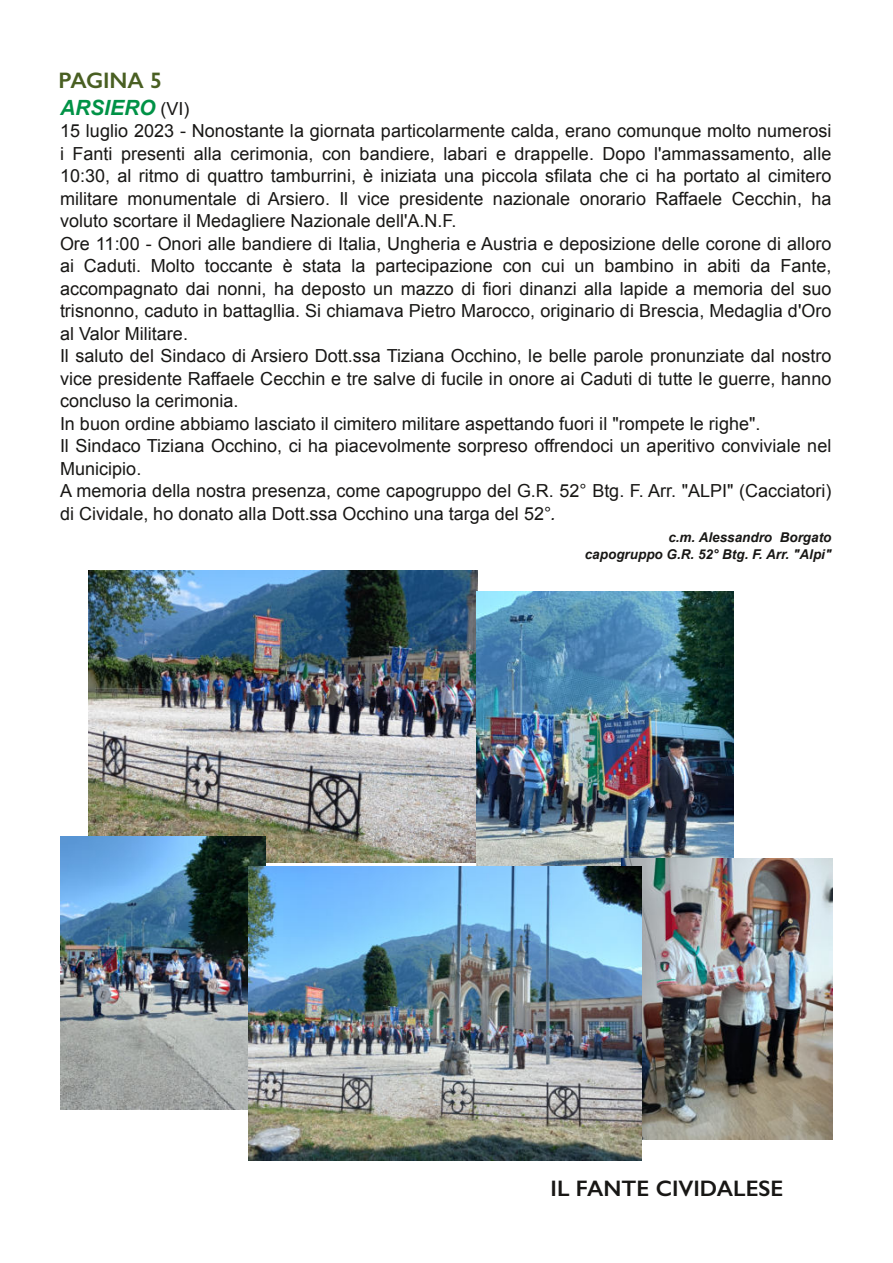
<style>
.page{position:relative;width:893px;height:1263px;background:#fff}
.page>*{position:absolute;margin:0;border:0;box-sizing:border-box;transform-origin:0 0}
.t1{font:600 22.5px "Gill Sans";color:#181715}
.t2{font:600 22.5px "Gill Sans";color:#495f22}
.t3{font:italic 700 21px "Arial";color:#009246}
.t4{font:18px/22.5px "Arial";color:#181715}
.t5{font:italic 700 13.5px/16.5px "Arial";color:#181715;text-align:right}
.s1{font-weight:400;font-style:normal;font-size:18px;color:#181715}
.s2{font-weight:700;font-style:italic;font-size:13.5px}
</style>
<div class="page">
<img style="left:89px;top:570px;width:389px;height:292px">
<img style="left:60px;top:836px;width:205px;height:273px">
<img style="left:477px;top:591px;width:257px;height:275px">
<img style="left:622px;top:859px;width:211px;height:280px">
<img style="left:248px;top:866px;width:393px;height:295px">
<p class="t2" style="left:58px;top:67px;width:105px">PAGINA 5</p>
<p class="t3" style="left:60px;top:94px;width:131px">ARSIERO <span class="s1">(VI)</span></p>
<p class="t4" style="left:60px;top:120px;width:773px">15 luglio 2023 - Nonostante la giornata particolarmente calda, erano comunque molto numerosi i Fanti presenti alla cerimonia, con bandiere, labari e drappelle. Dopo l'ammassamento, alle 10:30, al ritmo di quattro tamburrini, è iniziata una piccola sfilata che ci ha portato al cimitero militare monumentale di Arsiero. Il vice presidente nazionale onorario Raffaele Cecchin, ha voluto scortare il Medagliere Nazionale dell'A.N.F.<br>Ore 11:00 - Onori alle bandiere di Italia, Ungheria e Austria e deposizione delle corone di alloro ai Caduti. Molto toccante è stata la partecipazione con cui un bambino in abiti da Fante, accompagnato dai nonni, ha deposto un mazzo di fiori dinanzi alla lapide a memoria del suo trisnonno, caduto in battagllia. Si chiamava Pietro Marocco, originario di Brescia, Medaglia d'Oro al Valor Militare.<br>Il saluto del Sindaco di Arsiero Dott.ssa Tiziana Occhino, le belle parole pronunziate dal nostro vice presidente Raffaele Cecchin e tre salve di fucile in onore ai Caduti di tutte le guerre, hanno concluso la cerimonia.<br>In buon ordine abbiamo lasciato il cimitero militare aspettando fuori il "rompete le righe".<br>Il Sindaco Tiziana Occhino, ci ha piacevolmente sorpreso offrendoci un aperitivo conviviale nel Municipio.<br>A memoria della nostra presenza, come capogruppo del G.R. 52° Btg. F. Arr. "ALPI" (Cacciatori) di Cividale, ho donato alla Dott.ssa Occhino una targa del 52°<span class="s2">.</span></p>
<p class="t5" style="left:585px;top:530px;width:248px">c.m. Alessandro Borgato<br>capogruppo G.R. 52° Btg. F. Arr. "Alpi"</p>
<p class="t1" style="left:550px;top:1175px;width:234px">IL FANTE CIVIDALESE</p>
</div>
